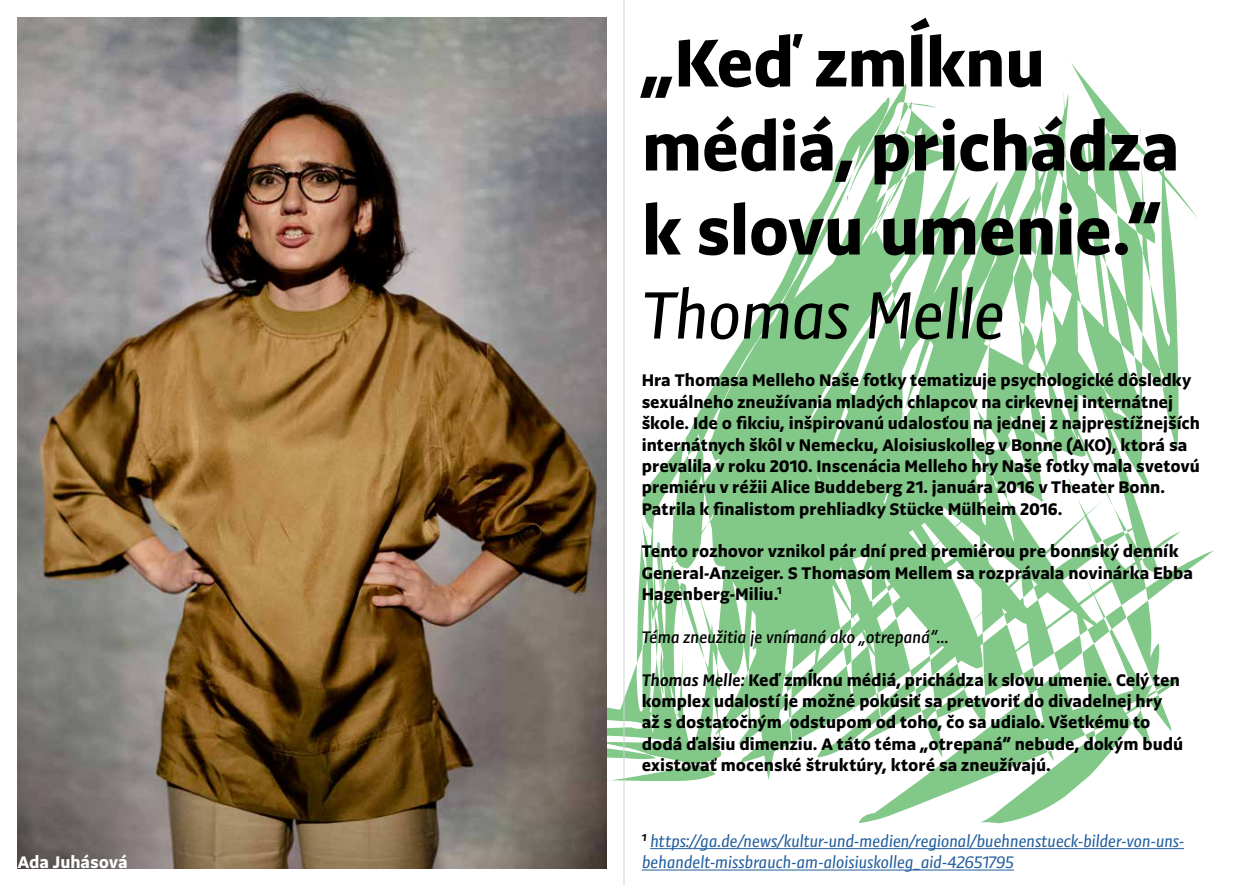
<style>
.page{position:relative;width:1248px;height:886px;background:#fff}
.page>*{position:absolute;margin:0;border:0;box-sizing:border-box;transform-origin:0 0}
.t1{font:900 70px/84px "Preto Sans OT Std";letter-spacing:-.015em;color:#000}
.t2{font:italic 70px "Preto Sans OT Std";letter-spacing:-.015em;color:#000}
.t3{font:900 17.5px/21.4px "Preto Sans OT Std";color:#000}
.t4{font:italic 17.5px "Preto Sans OT Std";letter-spacing:-.005em;color:#215e9e}
.t5{font:italic 500 17.5px "Preto Sans OT Std";letter-spacing:-.005em;color:#000}
.t6{font:900 17.5px "Preto Sans OT Std";color:#fff}
.s1{font-weight:700;font-style:italic}
</style>
<div class="page">
<svg style="left:606px;top:381px;width:607px;height:442px"></svg>
<svg style="left:642px;top:63px;width:555px;height:610px"></svg>
<hr style="left:623px;top:0;width:1px;height:886px;background:#d1d3d4">
<img style="left:18px;top:18px;width:588px;height:850px">
<hr style="left:650px;top:848px;width:533px;height:1px;background:#215e9e">
<hr style="left:641px;top:869px;width:372px;height:1px;background:#215e9e">
<h1 class="t1" style="left:641px;top:21px;width:539px">„Keď zmĺknu médiá, prichádza k slovu umenie.“</h1>
<h1 class="t2" style="left:641px;top:273px;width:364px">Thomas Melle</h1>
<p class="t3" style="left:641px;top:370px;width:559px">Hra Thomasa Melleho Naše fotky tematizuje psychologické dôsledky sexuálneho zneužívania mladých chlapcov na cirkevnej internátnej škole. Ide o fikciu, inšpirovanú udalosťou na jednej z najprestížnejších internátnych škôl v Nemecku, Aloisiuskolleg v Bonne (AKO), ktorá sa prevalila v roku 2010. Inscenácia Melleho hry Naše fotky mala svetovú premiéru v réžii Alice Buddeberg 21. januára 2016 v Theater Bonn.<br>Patrila k finalistom prehliadky Stücke Mülheim 2016.</p>
<p class="t3" style="left:641px;top:541px;width:553px">Tento rozhovor vznikol pár dní pred premiérou pre bonnský denník<br>General-Anzeiger. S Thomasom Mellem sa rozprávala novinárka Ebba<br>Hagenberg-Miliu.<sup>1</sup></p>
<p class="t5" style="left:641px;top:626px;width:308px">Téma zneužitia je vnímaná ako „otrepaná“...</p>
<p class="t3" style="left:641px;top:669px;width:543px"><span class="s1">Thomas Melle:</span> Keď zmĺknu médiá, prichádza k slovu umenie. Celý ten komplex udalostí je možné pokúsiť sa pretvoriť do divadelnej hry až s dostatočným odstupom od toho, čo sa udialo. Všetkému to dodá ďalšiu dimenziu. A táto téma „otrepaná“ nebude, dokým budú existovať mocenské štruktúry, ktoré sa zneužívajú.</p>
<p class="t4" style="left:641px;top:830px;width:543px"><sup>1</sup> https://ga.de/news/kultur-und-medien/regional/buehnenstueck-bilder-von-uns-</p>
<p class="t6" style="left:18px;top:851px;width:111px">Ada Juhásová</p>
<p class="t4" style="left:641px;top:852px;width:373px">behandelt-missbrauch-am-aloisiuskolleg_aid-42651795</p>
</div>
